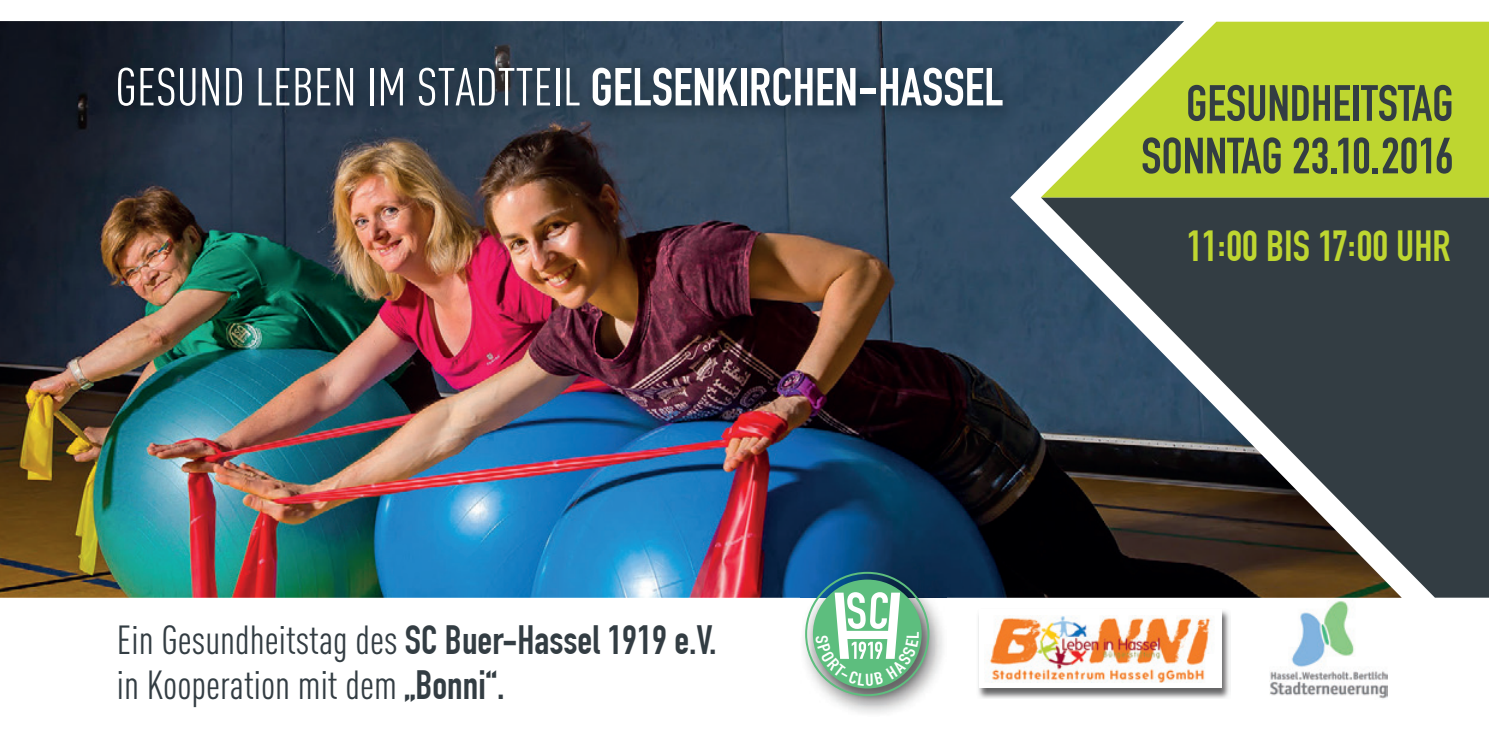
<style>
.page{position:relative;width:1489px;height:745px;background:#fff}
.page>*{position:absolute;margin:0;border:0;box-sizing:border-box;transform-origin:0 0}
.t1{font:52.5px "DIN Cond";color:#fff}
.t2{font:700 50px/52.5px "DIN Condensed";color:#333d43;text-align:right}
.t3{font:700 42.5px "DIN Condensed";color:#bed630}
.t4{font:700 40px "DIN Condensed";color:#333d43}
.t5{font:40px "DIN Cond";color:#333d43}
.s1{font-family:"DIN Condensed";font-weight:700}
.s2{font-family:"DIN Cond";font-weight:400}
</style>
<div class="page">
<img style="left:0;top:21px;width:1401px;height:576px">
<svg style="left:1040px;top:197px;width:448px;height:400px;background:#3e4549"></svg>
<img style="left:109px;top:58px;width:913px;height:68px">
<svg style="left:1040px;top:22px;width:448px;height:175px;background:#afc644"></svg>
<img style="left:800px;top:570px;width:146px;height:143px">
<div style="left:812px;top:579px;width:109px;height:109px;background:#5dbe7e;border-radius:50%"></div>
<div style="left:805px;top:571px;width:124px;height:124px;border:2px solid #5dbe7e;border-radius:50%"></div>
<img style="left:978px;top:610px;width:252px;height:88px">
<div style="left:979px;top:609px;width:242px;height:78px;background:#fff"></div>
<img style="left:988px;top:615px;width:224px;height:67px">
<img style="left:1269px;top:601px;width:118px;height:98px">
<svg style="left:815px;top:591px;width:103px;height:94px"></svg>
<p class="t1" style="left:115px;top:56px;width:889px">GESUND LEBEN IM STADTTEIL <span class="s1">GELSENKIRCHEN-HASSEL</span></p>
<p class="t2" style="left:1141px;top:77px;width:314px">GESUNDHEITSTAG<br>SONNTAG 23.10.2016</p>
<p class="t3" style="left:1186px;top:221px;width:265px">11:00 BIS 17:00 UHR</p>
<p class="t4" style="left:117px;top:616px;width:601px"><span class="s2">Ein Gesundheitstag des</span> SC Buer-Hassel 1919 e.V.</p>
<p class="t5" style="left:117px;top:661px;width:389px">in Kooperation mit dem <span class="s1">„Bonni“.</span></p>
</div>
